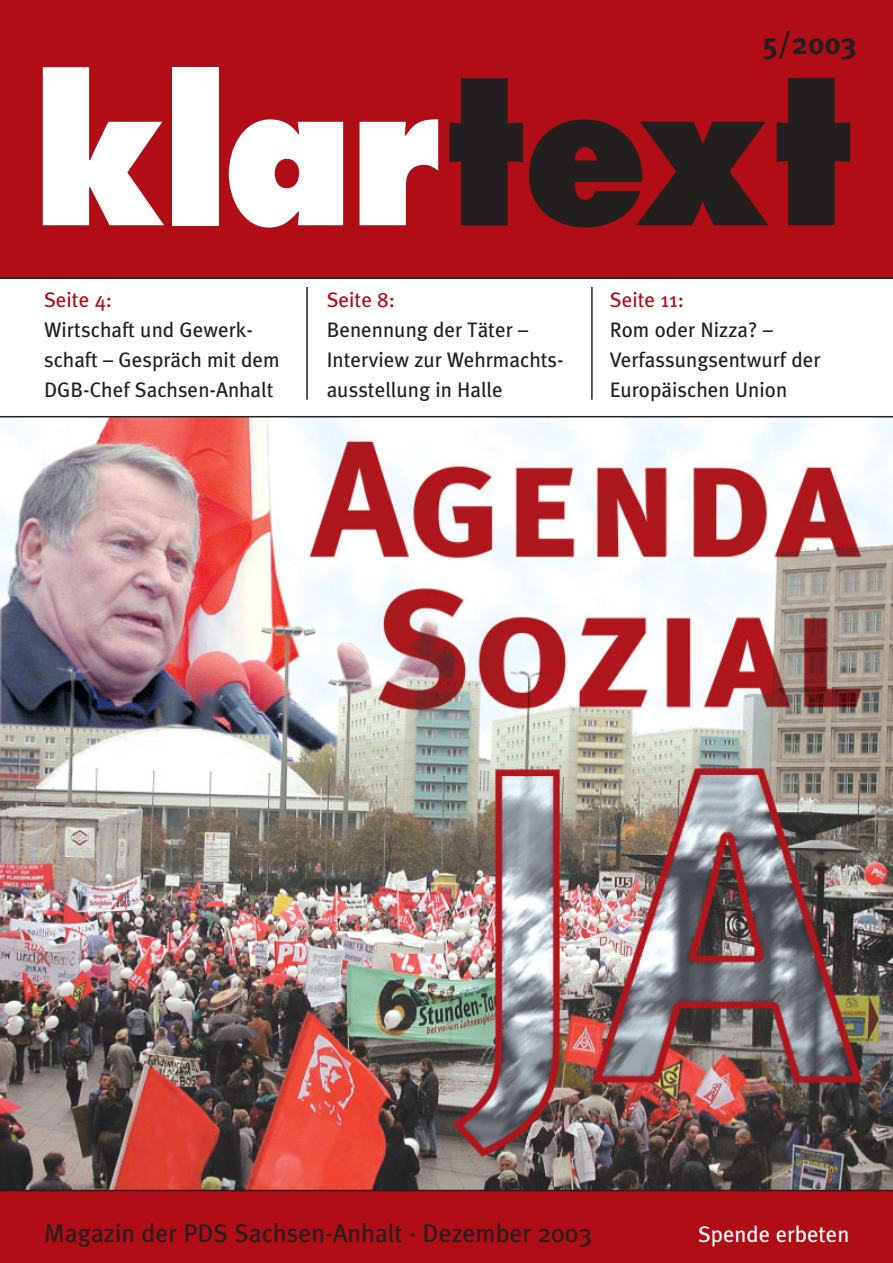
<style>
.page{position:relative;width:893px;height:1263px;background:#fff}
.page>*{position:absolute;margin:0;border:0;box-sizing:border-box;transform-origin:0 0}
.t1{font:700 30px "Meta Plus";color:#231f1f}
.t2{font:25.5px "Meta Plus";color:#231f1f}
.t3{font:22.5px "Meta Plus";color:#fff}
.t4{font:21px/30px "Meta Plus";color:#231f1f}
.t5{font:21px "Meta Plus";color:#b10d16}
</style>
<div class="page">
<img style="left:0;top:417px;width:892px;height:773px">
<div style="left:0;top:0;width:892px;height:279px;background:#b10d16"></div>
<hr style="left:0;top:277px;width:892px;height:2px;background:#231f1f">
<hr style="left:306px;top:287px;width:2px;height:113px;background:#231f1f">
<hr style="left:591px;top:287px;width:1px;height:113px;background:#231f1f">
<div style="left:0;top:1191px;width:892px;height:72px;background:#b10d16"></div>
<svg style="left:43px;top:67px;width:121px;height:158px"></svg>
<div style="left:172px;top:67px;width:47px;height:158px;background:#fff"></div>
<svg style="left:229px;top:119px;width:114px;height:109px"></svg>
<svg style="left:359px;top:119px;width:79px;height:106px"></svg>
<svg style="left:529px;top:119px;width:239px;height:109px"></svg>
<svg style="left:776px;top:78px;width:74px;height:147px"></svg>
<svg style="left:449px;top:78px;width:74px;height:148px"></svg>
<hr style="left:0;top:1190px;width:892px;height:1px;background:#231f1f">
<hr style="left:0;top:416px;width:892px;height:1px;background:#231f1f">
<h1 class="t1" style="left:762px;top:31px;width:96px">5/2003</h1>
<p class="t5" style="left:44px;top:291px;width:70px">Seite 4:</p>
<p class="t4" style="left:44px;top:316px;width:237px">Wirtschaft und Gewerk&shy;schaft – Gespräch mit dem<br>DGB-Chef Sachsen-Anhalt</p>
<p class="t5" style="left:327px;top:291px;width:70px">Seite 8:</p>
<p class="t4" style="left:327px;top:316px;width:238px">Benennung der Täter –<br>Interview zur Wehrmachts&shy;ausstellung in Halle</p>
<p class="t5" style="left:610px;top:291px;width:76px">Seite 11:</p>
<p class="t4" style="left:610px;top:316px;width:212px">Rom oder Nizza? –<br>Verfassungsentwurf der<br>Europäischen Union</p>
<p class="t2" style="left:44px;top:1223px;width:549px">Magazin der PDS Sachsen-Anhalt · Dezember 2003</p>
<p class="t3" style="left:698px;top:1225px;width:153px">Spende erbeten</p>
</div>
